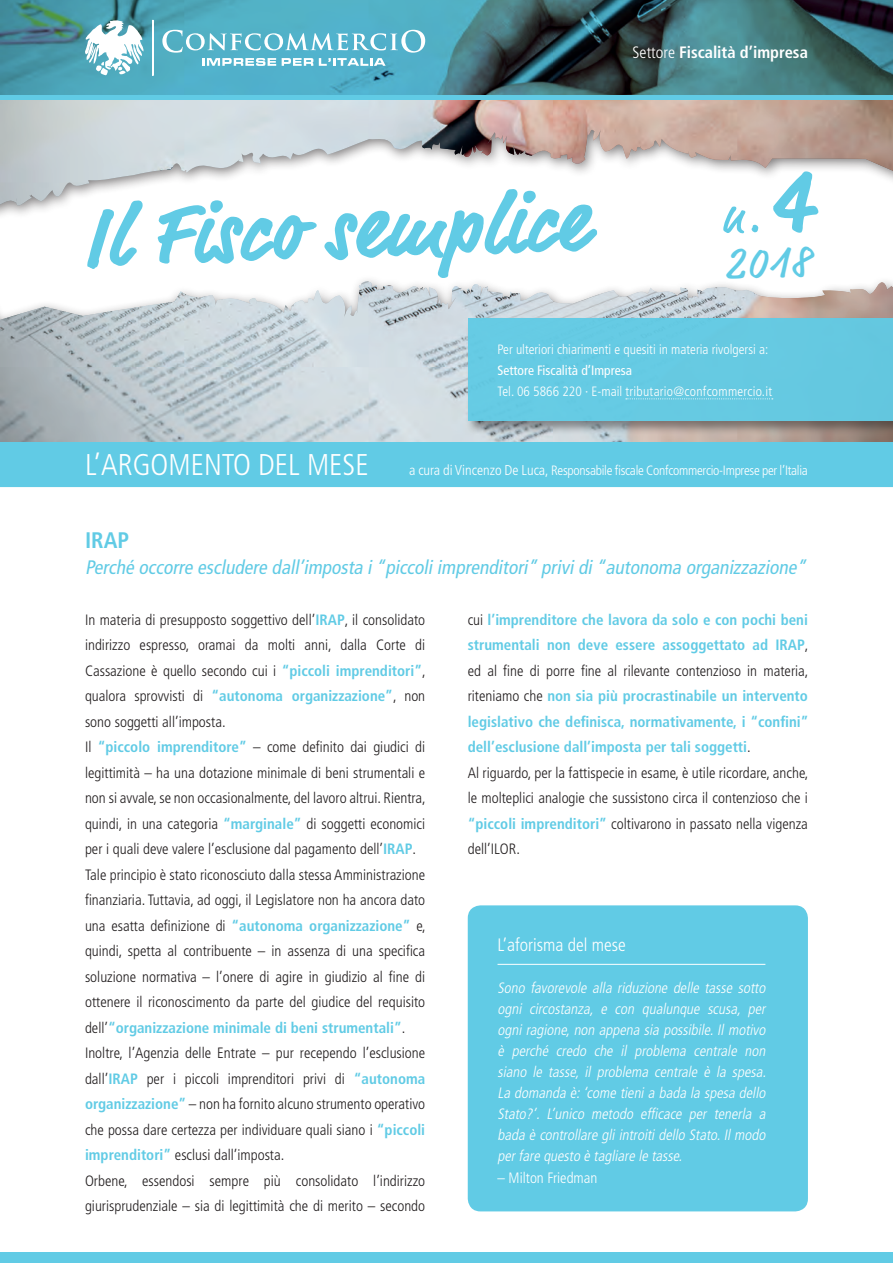
<style>
.page{position:relative;width:893px;height:1263px;background:#fff}
.page>*{position:absolute;margin:0;border:0;box-sizing:border-box;transform-origin:0 0}
.t1{font:82.5px "Market OT";color:#61cbe5}
.t2{font:45px "Market OT";color:#61cbe5}
.t3{font:300 condensed 30px "Frutiger LT Std";color:#fff}
.t4{font:700 condensed 22.5px "Frutiger LT Std";color:#61cbe5}
.t5{font:italic condensed 19.5px "Frutiger LT Std";color:#61cbe5}
.t6{font:300 condensed 18px "Frutiger LT Std";color:#fff}
.t7{font:700 condensed 16.5px "Frutiger LT Std";color:#fff}
.t8{font:300 condensed 15px/25.5px "Frutiger LT Std";color:#231f20}
.t9{font:700 condensed 15px/25.5px "Frutiger LT Std";color:#61cbe5}
.t10{font:italic 300 condensed 15px/21px "Frutiger LT Std";color:#fff;text-align:justify}
.t11{font:300 condensed 15px "Frutiger LT Std";color:#fff}
.t12{font:300 condensed 13.5px "Frutiger LT Std";letter-spacing:-.02em;color:#fff}
.t13{font:300 condensed 13.5px "Frutiger LT Std";color:#fff}
.t14{font:300 condensed 13.5px "Frutiger LT Std";letter-spacing:.02em;color:#fff}
.t15{font:condensed 13.5px "Frutiger LT Std";color:#fff}
.s1{font-weight:300}
.s2{font-size:14.25px}
.s3{font-weight:700;color:#61cbe5}
.s4{font-weight:300;color:#231f20}
</style>
<div class="page">
<div style="left:0;top:1252px;width:893px;height:11px;background:#61cbe5"></div>
<img style="left:0;top:100px;width:893px;height:342px">
<svg style="left:0;top:0;width:893px;height:96px;background:#407b85"></svg>
<svg style="left:85px;top:20px;width:59px;height:56px"></svg>
<hr style="left:0;top:96px;width:893px;height:4px;background:#61cbe5">
<div style="left:0;top:442px;width:893px;height:45px;background:#61cbe5"></div>
<div style="left:465px;top:317px;width:428px;height:118px;background:#231f20;opacity:.5"></div>
<div style="left:468px;top:319px;width:425px;height:102px;background:#61cbe5"></div>
<svg style="left:626px;top:399px;width:147px;height:1px"></svg>
<div style="left:0;top:119px;width:893px;height:202px;background:#231f20;opacity:.6"></div>
<svg style="left:85px;top:199px;width:59px;height:71px"></svg>
<svg style="left:152px;top:20px;width:447px;height:422px"></svg>
<div style="left:468px;top:905px;width:340px;height:306px;background:#61cbe5;border-radius:13px"></div>
<hr style="left:497px;top:964px;width:268px;height:1px;background:#fff">
<svg style="left:723px;top:0;width:97px;height:234px"></svg>
<p class="t7" style="left:633px;top:42px;width:177px"><span class="s1">Settore</span> Fiscalità d’impresa</p>
<h1 class="t1" style="left:82px;top:189px;width:503px;rotate:-2deg">Il Fisco semplice</h1>
<h2 class="t2" style="left:724px;top:237px;width:87px;rotate:-2deg">2018</h2>
<p class="t13" style="left:497px;top:342px;width:272px">Per ulteriori chiarimenti e quesiti in materia rivolgersi a:</p>
<p class="t15" style="left:497px;top:362px;width:136px">Settore Fiscalità d’Impresa</p>
<p class="t14" style="left:497px;top:384px;width:276px">Tel. 06 5866 220 · E-mail tributario@confcommercio.it</p>
<h3 class="t3" style="left:85px;top:447px;width:285px">L’ARGOMENTO DEL MESE</h3>
<p class="t12" style="left:409px;top:462px;width:400px"><span class="s2">a cura di Vincenzo De Luca,</span> Responsabile fiscale Confcommercio-Imprese per l’Italia</p>
<h3 class="t4" style="left:85px;top:527px;width:46px">IRAP</h3>
<h3 class="t5" style="left:85px;top:556px;width:727px">Perché occorre escludere dall’imposta i“piccoliimprenditori” prividi“autonoma organizzazione”</h3>
<p class="t8" style="left:85px;top:607px;width:342px">In materia di presupposto soggettivo dell’<span class="s3">IRAP</span>, il consolidato indirizzo espresso, oramai da molti anni, dalla Corte di Cassazione è quello secondo cui i <span class="s3">“piccoli imprenditori”</span>, qualora sprovvisti di <span class="s3">“autonoma organizzazione”</span>, non sono soggetti all’imposta.<br>Il <span class="s3">“piccolo imprenditore”</span> – come definito dai giudici di legittimità – ha una dotazione minimale di beni strumentali e non si avvale, se non occasionalmente, del lavoro altrui. Rientra, quindi, in una categoria <span class="s3">“marginale”</span> di soggetti economici per i quali deve valere l’esclusione dal pagamento dell’<span class="s3">IRAP</span>.<br>Tale principio è stato riconosciuto dalla stessa Amministrazione finanziaria. Tuttavia, ad oggi, il Legislatore non ha ancora dato una esatta definizione di <span class="s3">“autonoma organizzazione”</span> e, quindi, spetta al contribuente – in assenza di una specifica soluzione normativa – l’onere di agire in giudizio al fine di ottenere il riconoscimento da parte del giudice del requisito dell’<span class="s3">“organizzazione minimale di beni strumentali”</span>.<br>Inoltre, l’Agenzia delle Entrate – pur recependo l’esclusione dall’<span class="s3">IRAP</span> per i piccoli imprenditori privi di <span class="s3">“autonoma organizzazione”</span> – non ha fornito alcuno strumento operativo che possa dare certezza per individuare quali siano i <span class="s3">“piccoli imprenditori”</span> esclusi dall’imposta.<br>Orbene, essendosi sempre più consolidato l’indirizzo giurisprudenziale – sia di legittimità che di merito – secondo</p>
<p class="t9" style="left:468px;top:607px;width:342px"><span class="s4">cui</span> l’imprenditore che lavora da solo e con pochi beni strumentali non deve essere assoggettato ad IRAP<span class="s4">, ed al fine di porre fine al rilevante contenzioso in materia, riteniamo che</span> non sia più procrastinabile un intervento legislativo che definisca, normativamente, i “confini” dell’esclusione dall’imposta per tali soggetti<span class="s4">.<br>Al riguardo, per la fattispecie in esame, è utile ricordare, anche, le molteplici analogie che sussistono circa il contenzioso che i </span>“piccoli imprenditori” <span class="s4">coltivarono in passato nella vigenza dell’ILOR.</span></p>
<p class="t6" style="left:497px;top:935px;width:130px">L’aforisma del mese</p>
<p class="t10" style="left:497px;top:978px;width:273px">Sono favorevole alla riduzione delle tasse sotto ogni circostanza, e con qualunque scusa, per ogni ragione,non appena sia possibile.Il motivo è perché credo che il problema centrale non siano le tasse, il problema centrale è la spesa.<br>La domanda è:‘come tieni a bada la spesa dello Stato?’. L’unico metodo efficace per tenerla a bada è controllare gli introiti dello Stato.Il modo perfare questo è tagliare le tasse.</p>
<p class="t11" style="left:497px;top:1169px;width:102px">– Milton Friedman</p>
</div>
